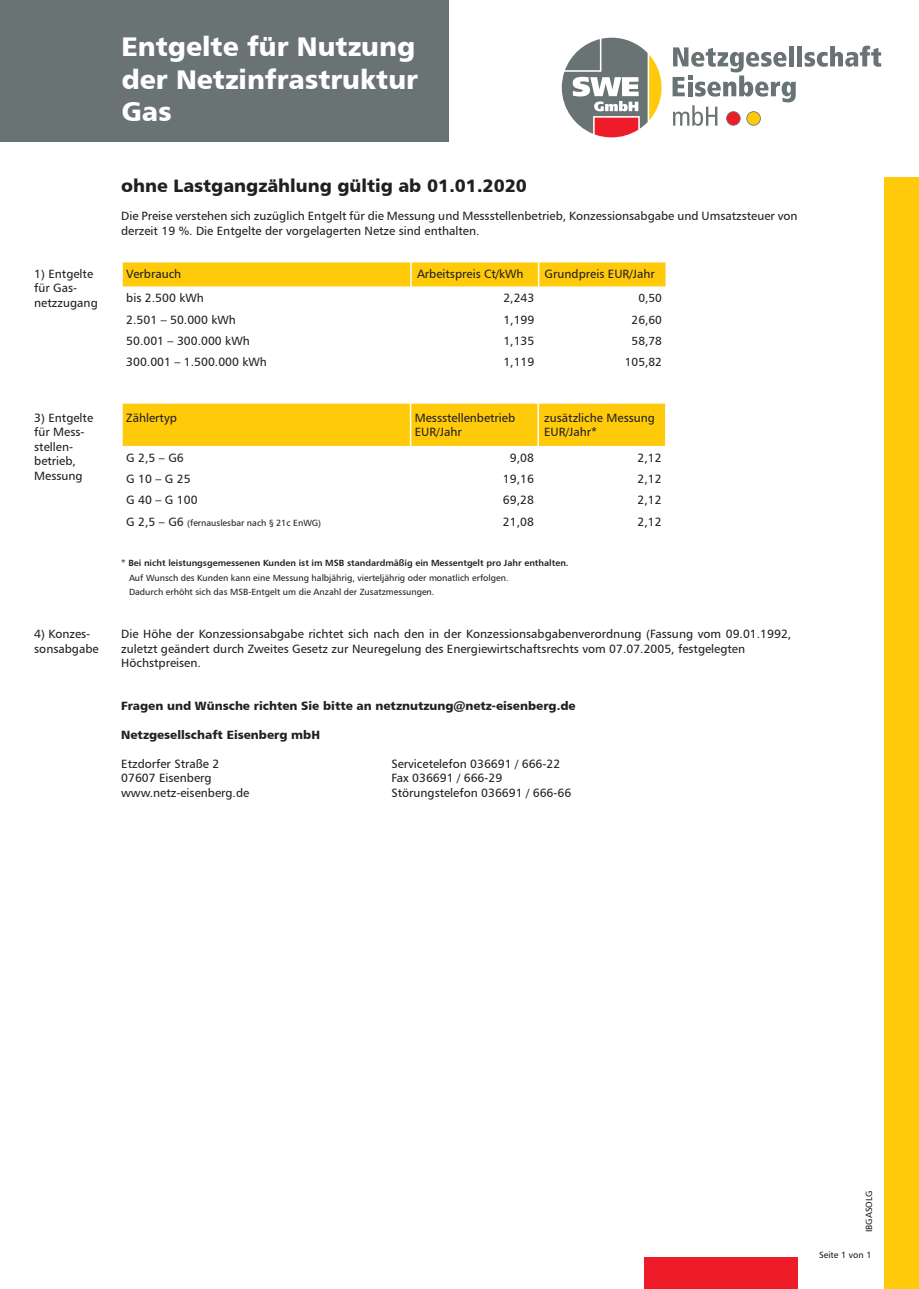
<style>
.page{position:relative;width:919px;height:1289px;background:#fff}
.page>*{position:absolute;margin:0;border:0;box-sizing:border-box;transform-origin:0 0}
.t1{font:27px/32.4px "Humanist 777 BT Black B";color:#fff;text-align:justify}
.t2{font:18px "Humanist 777 BT Black B";color:#231f20}
.t3{font:12px/14.4px "Humanist 777 BT Roman B";color:#231f20}
.t4{font:12px "Humanist 777 BT Black B";color:#231f20}
.t5{font:11.7px "Humanist 777 BT Roman B";color:#231f20}
.t6{font:9px/14.4px "Humanist 777 BT Roman B";color:#231f20}
.t7{font:9px "Humanist 777 BT Bold B";color:#231f20}
.s1{font-size:12px}
.s2{font-family:"Humanist 777 BT Roman B"}
</style>
<div class="page">
<svg style="left:561px;top:38px;width:100px;height:99px"></svg>
<hr style="left:789px;top:46px;width:4px;height:20px;background:#697374">
<div style="left:797px;top:46px;width:5px;height:20px;background:#697374"></div>
<svg style="left:804px;top:46px;width:77px;height:21px"></svg>
<svg style="left:672px;top:47px;width:123px;height:79px"></svg>
<div style="left:644px;top:1257px;width:153px;height:31px;background:#ee1c28"></div>
<div style="left:884px;top:177px;width:34px;height:1111px;background:#feca0a"></div>
<div style="left:0;top:0;width:449px;height:141px;background:#697374"></div>
<svg style="left:122px;top:262px;width:544px;height:26px;background:#fece1e"></svg>
<svg style="left:122px;top:403px;width:544px;height:44px;background:#fecc15"></svg>
<p class="t3" style="left:34px;top:266px;width:65px">1) Entgelte für Gas&shy;netzzugang</p>
<h1 class="t1" style="left:121px;top:30px;width:298px">Entgelte für Nutzung der Netzinfrastruktur Gas</h1>
<h2 class="t2" style="left:121px;top:174px;width:407px">ohne Lastgangzählung gültig ab 01.01.2020</h2>
<p class="t3" style="left:121px;top:209px;width:678px">Die Preise verstehen sich zuzüglich Entgelt für die Messung und Messstellenbetrieb, Konzessionsabgabe und Umsatzsteuer von derzeit 19 %. Die Entgelte der vorgelagerten Netze sind enthalten.</p>
<p class="t3" style="left:126px;top:266px;width:57px">Verbrauch</p>
<p class="t3" style="left:417px;top:266px;width:108px">Arbeitspreis Ct/kWh</p>
<p class="t3" style="left:544px;top:266px;width:112px">Grundpreis EUR/Jahr</p>
<p class="t3" style="left:126px;top:291px;width:79px">bis 2.500 kWh</p>
<p class="t3" style="left:503px;top:291px;width:32px">2,243</p>
<p class="t5" style="left:638px;top:291px;width:25px">0,50</p>
<p class="t3" style="left:126px;top:312px;width:111px">2.501 – 50.000 kWh</p>
<p class="t3" style="left:503px;top:312px;width:32px">1,199</p>
<p class="t5" style="left:631px;top:312px;width:32px">26,60</p>
<p class="t3" style="left:126px;top:333px;width:125px">50.001 – 300.000 kWh</p>
<p class="t3" style="left:503px;top:333px;width:32px">1,135</p>
<p class="t5" style="left:631px;top:333px;width:32px">58,78</p>
<p class="t3" style="left:126px;top:354px;width:142px">300.001 – 1.500.000 kWh</p>
<p class="t3" style="left:503px;top:354px;width:32px">1,119</p>
<p class="t5" style="left:624px;top:355px;width:39px">105,82</p>
<p class="t3" style="left:34px;top:410px;width:60px">3) Entgelte für Mess&shy;stellen&shy;betrieb,<br>Messung</p>
<p class="t3" style="left:126px;top:410px;width:52px">Zählertyp</p>
<p class="t3" style="left:415px;top:410px;width:102px">Messstellenbetrieb<br>EUR/Jahr</p>
<p class="t3" style="left:544px;top:410px;width:112px">zusätzliche Messung<br>EUR/Jahr*</p>
<p class="t3" style="left:126px;top:450px;width:59px">G 2,5 – G6</p>
<p class="t3" style="left:509px;top:450px;width:26px">9,08</p>
<p class="t3" style="left:637px;top:450px;width:26px">2,12</p>
<p class="t3" style="left:126px;top:471px;width:66px">G 10 – G 25</p>
<p class="t3" style="left:503px;top:471px;width:32px">19,16</p>
<p class="t3" style="left:637px;top:471px;width:26px">2,12</p>
<p class="t3" style="left:126px;top:493px;width:73px">G 40 – G 100</p>
<p class="t3" style="left:503px;top:493px;width:32px">69,28</p>
<p class="t3" style="left:637px;top:493px;width:26px">2,12</p>
<p class="t6" style="left:126px;top:515px;width:196px"><span class="s1">G 2,5 – G6</span> (fernauslesbar nach § 21c EnWG)</p>
<p class="t3" style="left:503px;top:514px;width:32px">21,08</p>
<p class="t3" style="left:637px;top:514px;width:26px">2,12</p>
<p class="t7" style="left:121px;top:557px;width:449px"><span class="s2">*</span> Bei nicht leistungsgemessenen Kunden ist im MSB standardmäßig ein Messentgelt pro Jahr enthalten.</p>
<p class="t6" style="left:129px;top:570px;width:381px">Auf Wunsch des Kunden kann eine Messung halbjährig, vierteljährig oder monatlich erfolgen.<br>Dadurch erhöht sich das MSB-Entgelt um die Anzahl der Zusatzmessungen.</p>
<p class="t3" style="left:34px;top:626px;width:66px">4) Konzes&shy;sonsabgabe</p>
<p class="t3" style="left:121px;top:626px;width:671px">Die Höhe der Konzessionsabgabe richtet sich nach den in der Konzessionsabgabenverordnung (Fassung vom 09.01.1992, zuletzt geändert durch Zweites Gesetz zur Neuregelung des Energiewirtschaftsrechts vom 07.07.2005, festgelegten<br>Höchstpreisen.</p>
<p class="t4" style="left:121px;top:698px;width:456px">Fragen und Wünsche richten Sie bitte an netznutzung@netz-eisenberg.de</p>
<p class="t4" style="left:121px;top:727px;width:200px">Netzgesellschaft Eisenberg mbH</p>
<p class="t3" style="left:121px;top:756px;width:100px">Etzdorfer Straße 2</p>
<p class="t3" style="left:391px;top:756px;width:170px">Servicetelefon 036691 / 666-22</p>
<p class="t3" style="left:121px;top:770px;width:92px">07607 Eisenberg</p>
<p class="t3" style="left:391px;top:770px;width:112px">Fax 036691 / 666-29</p>
<p class="t3" style="left:121px;top:785px;width:130px">www.netz-eisenberg.de</p>
<p class="t3" style="left:391px;top:785px;width:181px">Störungstelefon 036691 / 666-66</p>
<p class="t6" style="left:861px;top:1232px;width:43px;rotate:-90deg">IBGASOLG</p>
<p class="t6" style="left:819px;top:1247px;width:54px">Seite 1 von 1</p>
</div>
